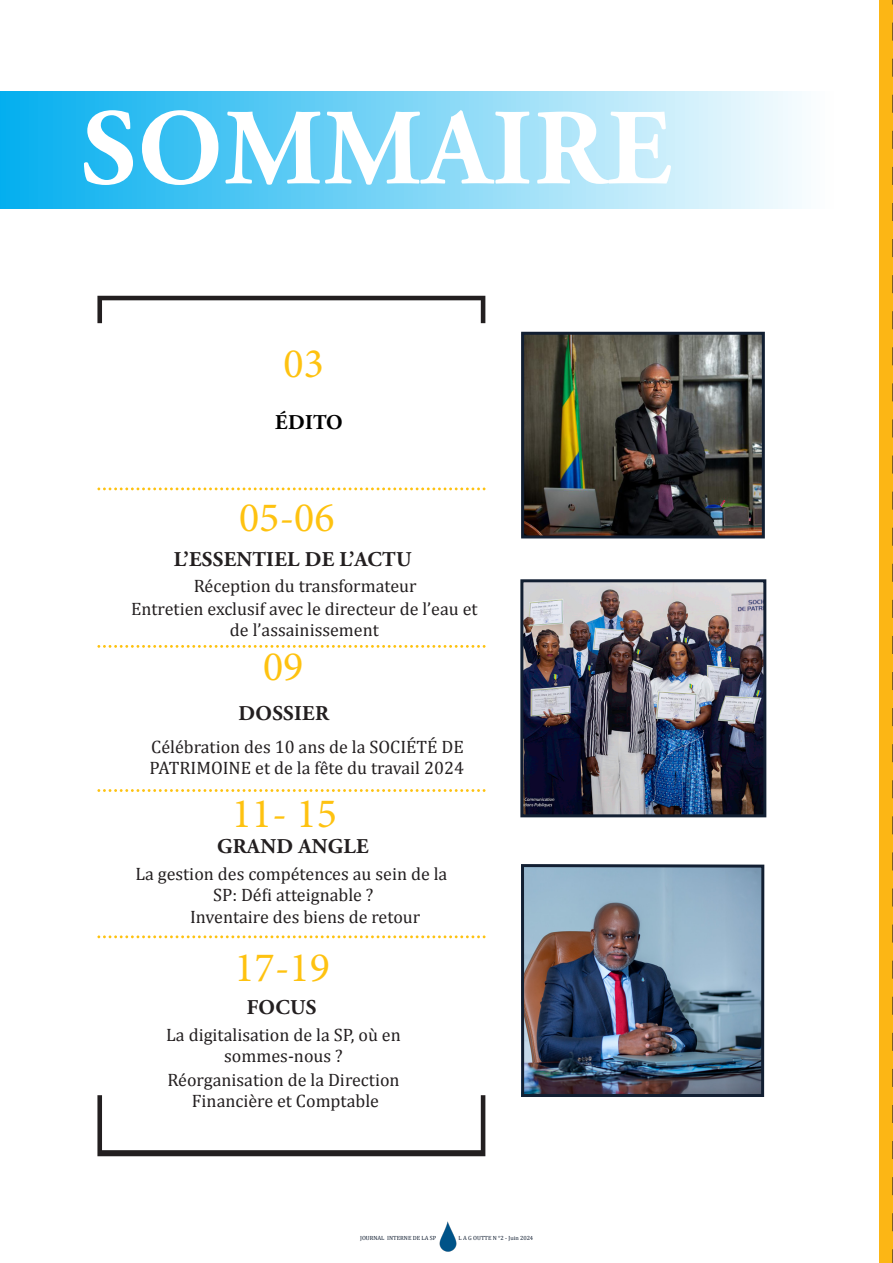
<style>
.page{position:relative;width:893px;height:1263px;background:#fff}
.page>*{position:absolute;margin:0;border:0;box-sizing:border-box;transform-origin:0 0}
.t1{font:700 108px "Adobe Garamond Pro";letter-spacing:.015em;color:#fff}
.t2{font:42px "Minion Pro";color:#fec210}
.t3{font:700 21px "Adobe Garamond Pro";letter-spacing:.015em;color:#231f20}
.t4{font:700 21px "Adobe Garamond Pro";letter-spacing:.015em;color:#000}
.t5{font:18px/21px "Cambria";color:#231f20;text-align:center}
.t6{font:6px "Cambria";color:#121f32}
</style>
<div class="page">
<svg style="left:97px;top:645px;width:388px;height:3px"></svg>
<svg style="left:97px;top:789px;width:388px;height:3px"></svg>
<svg style="left:97px;top:935px;width:388px;height:3px"></svg>
<svg style="left:97px;top:487px;width:388px;height:3px"></svg>
<svg style="left:97px;top:296px;width:388px;height:27px"></svg>
<svg style="left:97px;top:1095px;width:388px;height:61px"></svg>
<img style="left:525px;top:336px;width:30px;height:198px">
<img style="left:524px;top:583px;width:31px;height:230px">
<div style="left:521px;top:332px;width:244px;height:206px;border:3px solid #121f32"></div>
<div style="left:520px;top:579px;width:246px;height:238px;border:3px solid #121f32"></div>
<img style="left:521px;top:864px;width:34px;height:233px">
<svg style="left:0;top:91px;width:555px;height:118px;background:#56c9f3"></svg>
<img style="left:439px;top:1221px;width:18px;height:31px">
<img style="left:555px;top:0;width:338px;height:1263px">
<p class="t1" style="left:81px;top:86px;width:591px">SOMMAIRE</p>
<p class="t2" style="left:284px;top:335px;width:42px">03</p>
<p class="t4" style="left:275px;top:410px;width:69px">ÉDITO</p>
<p class="t2" style="left:239px;top:489px;width:97px">05-06</p>
<p class="t3" style="left:174px;top:547px;width:239px">L’ESSENTIEL DE L’ACTU</p>
<p class="t5" style="left:194px;top:575px;width:224px">Réception du transformateur</p>
<p class="t5" style="left:131px;top:599px;width:348px">Entretien exclusif avec le directeur de l’eau et de l’assainissement</p>
<p class="t2" style="left:263px;top:638px;width:42px">09</p>
<p class="t3" style="left:239px;top:701px;width:92px">DOSSIER</p>
<p class="t5" style="left:150px;top:736px;width:316px;text-align:left">Célébration des 10 ans de la SOCIÉTÉ DE<br>PATRIMOINE et de la fête du travail 2024</p>
<p class="t2" style="left:232px;top:785px;width:107px">11- 15</p>
<p class="t3" style="left:217px;top:834px;width:153px">GRAND ANGLE</p>
<p class="t5" style="left:135px;top:863px;width:313px">La gestion des compétences au sein de la</p>
<p class="t5" style="left:213px;top:884px;width:162px">SP: Défi atteignable ?</p>
<p class="t5" style="left:190px;top:906px;width:232px">Inventaire des biens de retour</p>
<p class="t2" style="left:234px;top:940px;width:97px">17-19</p>
<p class="t3" style="left:247px;top:995px;width:71px">FOCUS</p>
<p class="t5" style="left:166px;top:1025px;width:236px">La digitalisation de la SP, où en</p>
<p class="t5" style="left:224px;top:1046px;width:120px">sommes-nous ?</p>
<p class="t5" style="left:167px;top:1070px;width:234px">Réorganisation de la Direction</p>
<p class="t5" style="left:192px;top:1091px;width:189px">Financière et Comptable</p>
<p class="t6" style="left:360px;top:1234px;width:77px">JOURNAL INTERNE DE LA SP</p>
<p class="t6" style="left:459px;top:1234px;width:76px">L A G OUTTE N °2 - Juin 2024</p>
</div>
